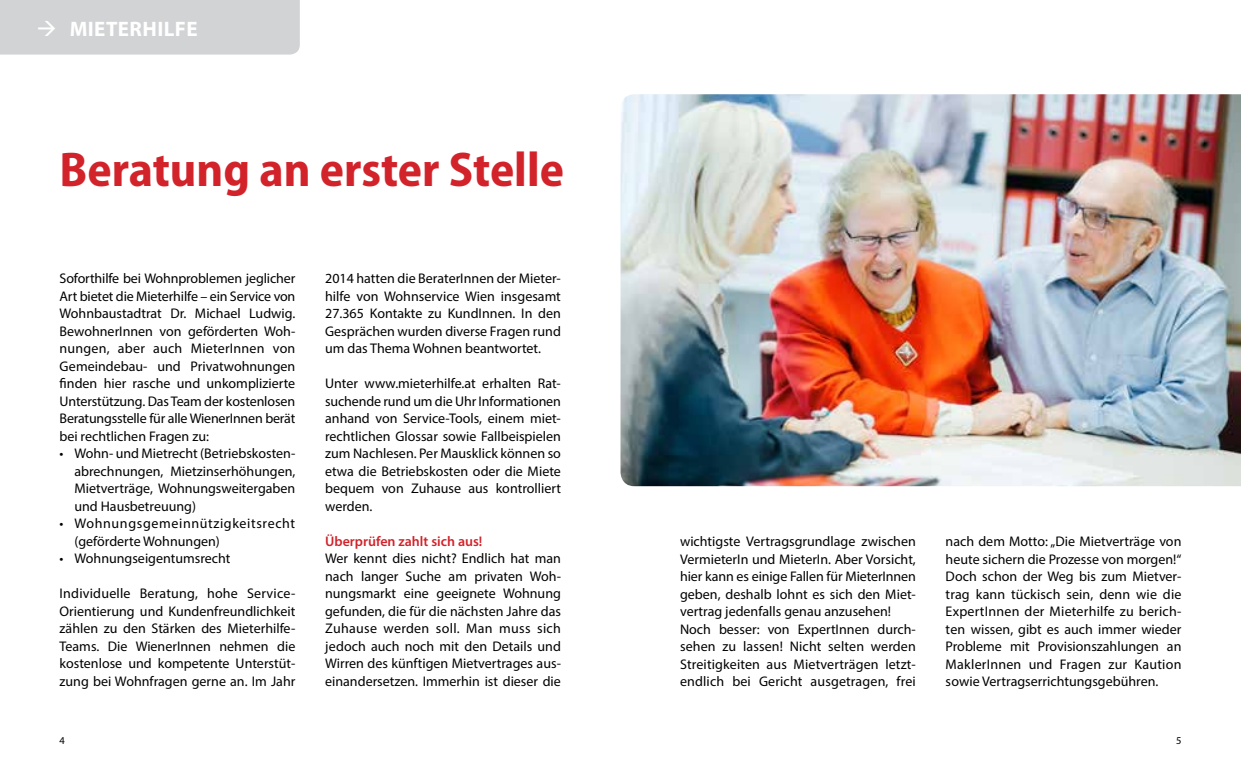
<style>
.page{position:relative;width:1241px;height:769px;background:#fff}
.page>*{position:absolute;margin:0;border:0;box-sizing:border-box;transform-origin:0 0}
.t1{font:700 semi-condensed 49px "Myriad Pro";color:#d2232a}
.t2{font:700 21px "Myriad Pro";letter-spacing:.02em;color:#fff}
.t3{font:14px/17.5px "Myriad Pro";color:#000;text-align:justify}
.t4{font:14px/17.5px "Myriad Pro";letter-spacing:.045em;color:#000}
.t5{font:600 14px "Myriad Pro";color:#d2232a}
.t6{font:10.5px "Myriad Pro";color:#000}
</style>
<div class="page">
<div style="left:0;top:0;width:300px;height:55px;background:#d1d3d4"></div>
<img style="left:620px;top:94px;width:620px;height:392px">
<h2 class="t2" style="left:36px;top:15px;width:163px">→ MIETERHILFE</h2>
<h1 class="t1" style="left:60px;top:142px;width:506px">Beratung an erster Stelle</h1>
<p class="t3" style="left:60px;top:270px;width:237px">Soforthilfe bei Wohnproblemen jeglicher Art bietet die Mieterhilfe – ein Service von Wohnbaustadtrat Dr. Michael Ludwig.<br>BewohnerInnen von geförderten Woh&shy;nungen, aber auch MieterInnen von Gemeindebau- und Privatwohnungen finden hier rasche und unkomplizierte Unterstützung. Das Team der kostenlosen Beratungsstelle für alle WienerInnen berät bei rechtlichen Fragen zu:</p>
<p class="t3" style="left:74px;top:445px;width:222px;text-indent:-15px">• Wohn- und Mietrecht (Betriebskosten&shy;abrechnungen, Mietzinserhöhungen, Mietverträge, Wohnungsweitergaben und Hausbetreuung)</p>
<p class="t4" style="left:74px;top:515px;width:222px;text-indent:-15px">• Wohnungsgemeinnützigkeitsrecht (geförderte Wohnungen)</p>
<p class="t3" style="left:60px;top:550px;width:172px">• Wohnungseigentumsrecht</p>
<p class="t3" style="left:60px;top:585px;width:237px">Individuelle Beratung, hohe Service-Orientierung und Kundenfreundlichkeit zählen zu den Stärken des Mieterhilfe-Teams. Die WienerInnen nehmen die kostenlose und kompetente Unterstüt&shy;zung bei Wohnfragen gerne an. Im Jahr</p>
<p class="t3" style="left:325px;top:270px;width:237px">2014 hatten die BeraterInnen der Mieter&shy;hilfe von Wohnservice Wien insgesamt 27.365 Kontakte zu KundInnen. In den Gesprächen wurden diverse Fragen rund um das Thema Wohnen beantwortet.</p>
<p class="t3" style="left:325px;top:375px;width:237px">Unter www.mieterhilfe.at erhalten Rat&shy;suchende rund um die Uhr Informationen anhand von Service-Tools, einem miet&shy;rechtlichen Glossar sowie Fallbeispielen zum Nachlesen. Per Mausklick können so etwa die Betriebskosten oder die Miete bequem von Zuhause aus kontrolliert werden.</p>
<p class="t5" style="left:325px;top:532px;width:159px">Überprüfen zahlt sich aus!</p>
<p class="t3" style="left:325px;top:550px;width:237px">Wer kennt dies nicht? Endlich hat man nach langer Suche am privaten Woh&shy;nungsmarkt eine geeignete Wohnung gefunden, die für die nächsten Jahre das Zuhause werden soll. Man muss sich jedoch auch noch mit den Details und Wirren des künftigen Mietvertrages aus&shy;einandersetzen. Immerhin ist dieser die</p>
<p class="t3" style="left:680px;top:533px;width:237px;text-align:left">wichtigste Vertragsgrundlage zwischen VermieterIn und MieterIn. Aber Vorsicht, hier kann es einige Fallen für MieterInnen geben, deshalb lohnt es sich den Miet&shy;vertrag jedenfalls genau anzusehen!<br>Noch besser: von ExpertInnen durch&shy;sehen zu lassen! Nicht selten werden Streitigkeiten aus Mietverträgen letzt&shy;endlich bei Gericht ausgetragen, frei</p>
<p class="t3" style="left:945px;top:533px;width:237px">nach dem Motto: „Die Mietverträge von heute sichern die Prozesse von morgen!“ Doch schon der Weg bis zum Mietver&shy;trag kann tückisch sein, denn wie die ExpertInnen der Mieterhilfe zu berich&shy;ten wissen, gibt es auch immer wieder Probleme mit Provisionszahlungen an MaklerInnen und Fragen zur Kaution sowie Vertragserrichtungsgebühren.</p>
<p class="t6" style="left:60px;top:734px;width:7px">4</p>
<p class="t6" style="left:1175px;top:734px;width:7px">5</p>
</div>
